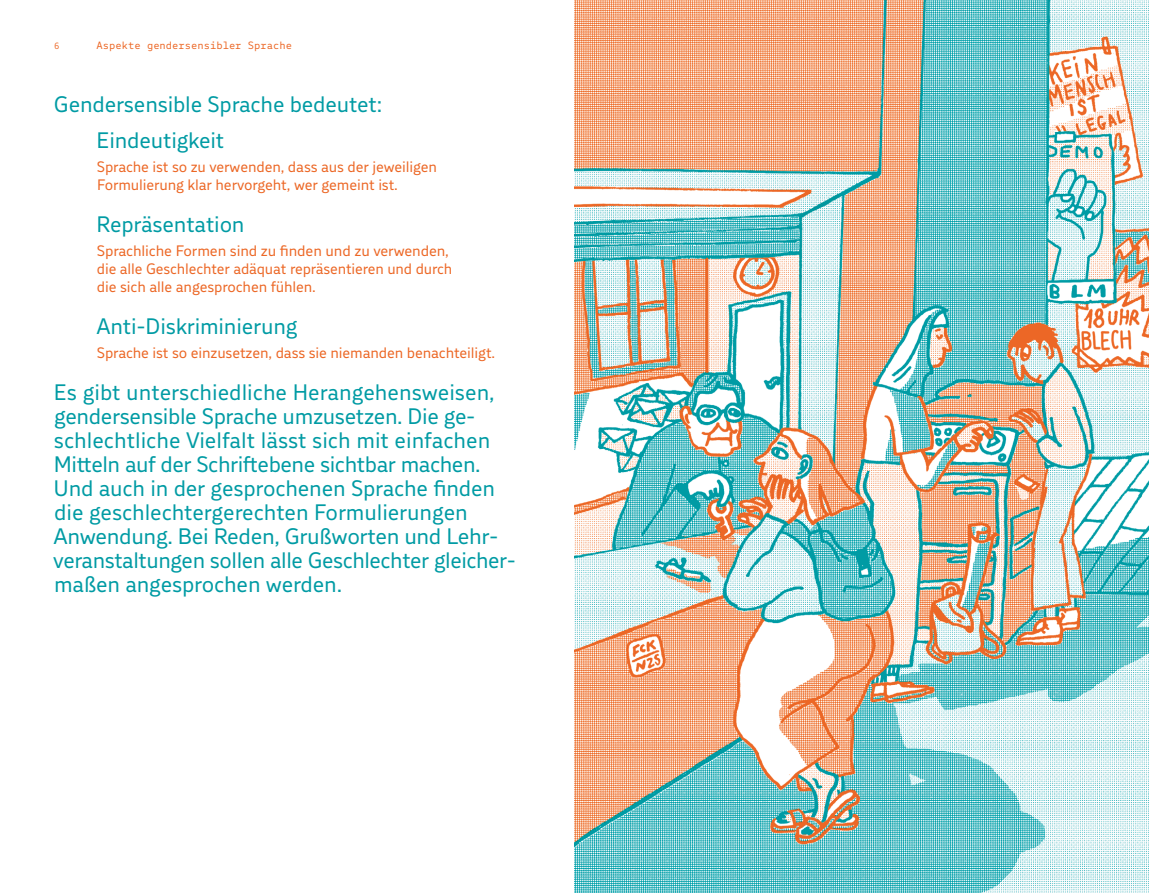
<style>
.page{position:relative;width:1149px;height:893px;background:#fff}
.page>*{position:absolute;margin:0;border:0;box-sizing:border-box;transform-origin:0 0}
.t1{font:22.2px/24px "Burg Grotesk";letter-spacing:-.01em;color:#009ba4}
.t2{font:15px/18px "Burg Grotesk";letter-spacing:-.01em;color:#ec6725}
.t3{font:10.5px "Burg Grotesk Mono";color:#ec6725}
.t4{font:9px "Burg Grotesk Mono";color:#ec6725}
</style>
<div class="page">
<img style="left:574px;top:0;width:574px;height:893px">
<p class="t4" style="left:54px;top:40px;width:7px">6</p>
<p class="t3" style="left:97px;top:39px;width:197px">Aspekte gendersensibler Sprache</p>
<p class="t1" style="left:97px;top:86px;width:287px;line-height:36px;text-indent:-43px">Gendersensible Sprache bedeutet:<br>Eindeutigkeit</p>
<p class="t2" style="left:97px;top:157px;width:341px">Sprache ist so zu verwenden, dass aus der jeweiligen<br>Formulierung klar hervorgeht, wer gemeint ist.</p>
<p class="t1" style="left:97px;top:212px;width:149px">Repräsentation</p>
<p class="t2" style="left:97px;top:241px;width:357px">Sprachliche Formen sind zu finden und zu verwenden, die alle Geschlechter adäquat repräsentieren und durch die sich alle angesprochen fühlen.</p>
<p class="t1" style="left:97px;top:314px;width:202px">Anti-Diskriminierung</p>
<p class="t2" style="left:97px;top:343px;width:400px">Sprache ist so einzusetzen, dass sie niemanden benachteiligt.</p>
<p class="t1" style="left:53px;top:380px;width:464px">Es gibt unterschiedliche Herangehensweisen, gendersensible Sprache umzusetzen. Die ge&shy;schlechtliche Vielfalt lässt sich mit einfachen Mitteln auf der Schriftebene sichtbar machen.<br>Und auch in der gesprochenen Sprache finden die geschlechtergerechten Formulierungen Anwendung. Bei Reden, Grußworten und Lehr&shy;veranstaltungen sollen alle Geschlechter gleicher&shy;maßen angesprochen werden.</p>
</div>
